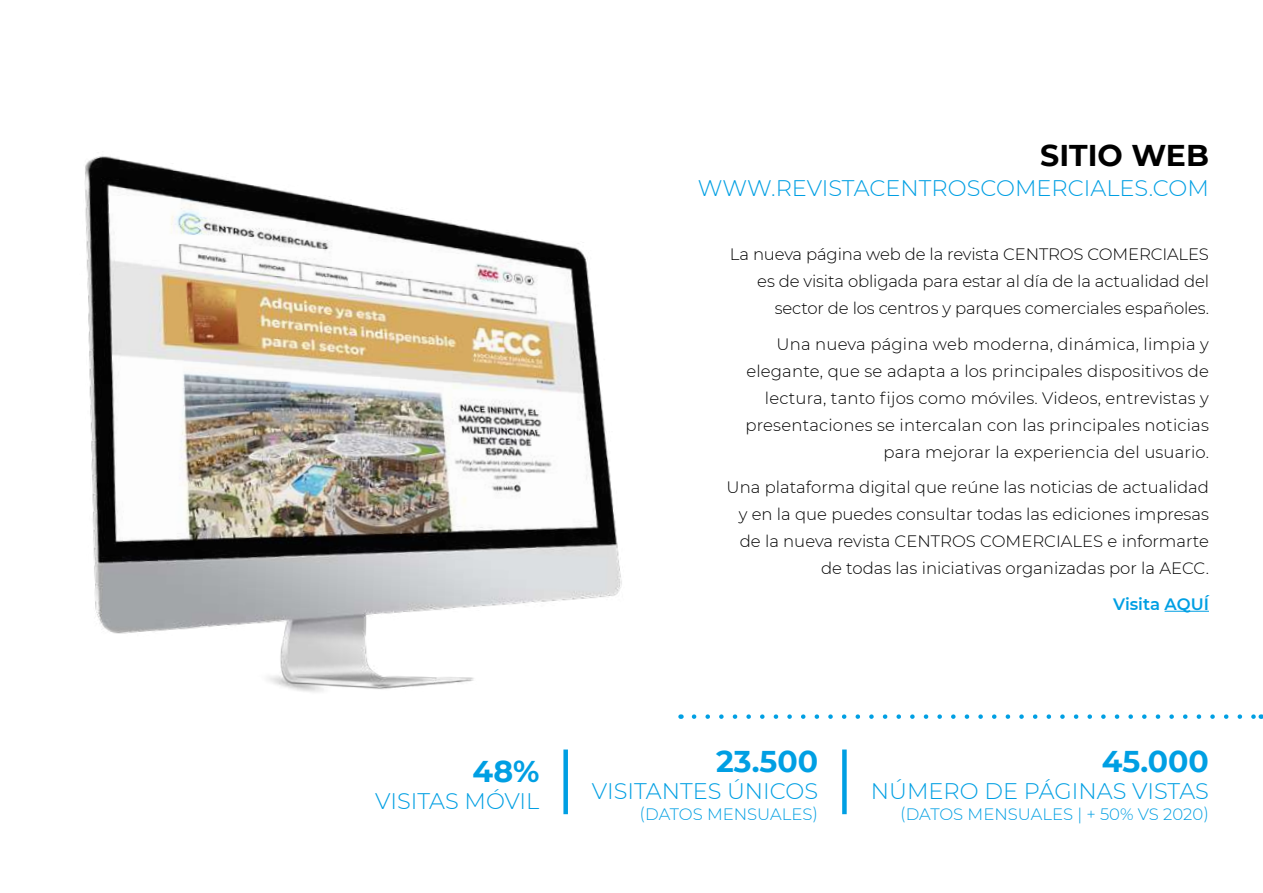
<style>
.page{position:relative;width:1263px;height:893px;background:#fff}
.page>*{position:absolute;margin:0;border:0;box-sizing:border-box;transform-origin:0 0}
.t1{font:700 30px "Montserrat";color:#009fe3}
.t2{font:700 30px "Montserrat";color:#000}
.t3{font:300 22.5px "Montserrat";color:#009fe3}
.t4{font:300 16.5px/27px "Montserrat";color:#000;text-align:right}
.t5{font:300 16.5px "Montserrat";color:#009fe3}
.t6{font:600 16.5px "Montserrat";color:#009fe3}
</style>
<div class="page">
<img style="left:85px;top:156px;width:537px;height:536px">
<hr style="left:1164px;top:611px;width:45px;height:1px;background:#009fe3">
<svg style="left:694px;top:714px;width:560px;height:5px"></svg>
<div style="left:842px;top:749px;width:5px;height:65px;background:#009fe3"></div>
<div style="left:563px;top:749px;width:5px;height:65px;background:#009fe3"></div>
<h1 class="t2" style="left:1040px;top:134px;width:170px">SITIO WEB</h1>
<h2 class="t3" style="left:698px;top:173px;width:513px">WWW.REVISTACENTROSCOMERCIALES.COM</h2>
<p class="t4" style="left:730px;top:241px;width:480px">La nueva página web de la revista CENTROS COMERCIALES es de visita obligada para estar al día de la actualidad del sector de los centros y parques comerciales españoles.</p>
<p class="t4" style="left:745px;top:330px;width:465px">Una nueva página web moderna, dinámica, limpia y elegante, que se adapta a los principales dispositivos de lectura, tanto fijos como móviles. Videos, entrevistas y presentaciones se intercalan con las principales noticias para mejorar la experiencia del usuario.</p>
<p class="t4" style="left:727px;top:474px;width:484px">Una plataforma digital que reúne las noticias de actualidad y en la que puedes consultar todas las ediciones impresas de la nueva revista CENTROS COMERCIALES e informarte de todas las iniciativas organizadas por la AECC.</p>
<p class="t6" style="left:1113px;top:592px;width:97px">Visita AQUÍ</p>
<h1 class="t1" style="left:473px;top:750px;width:68px">48%</h1>
<h2 class="t3" style="left:375px;top:786px;width:166px">VISITAS MÓVIL</h2>
<h1 class="t1" style="left:716px;top:740px;width:103px">23.500</h1>
<h2 class="t3" style="left:592px;top:776px;width:228px">VISITANTES ÚNICOS</h2>
<p class="t5" style="left:640px;top:803px;width:180px">(DATOS MENSUALES)</p>
<h1 class="t1" style="left:1102px;top:740px;width:109px">45.000</h1>
<h2 class="t3" style="left:871px;top:776px;width:340px">NÚMERO DE PÁGINAS VISTAS</h2>
<p class="t5" style="left:900px;top:803px;width:310px">(DATOS MENSUALES | + 50% VS 2020)</p>
</div>
